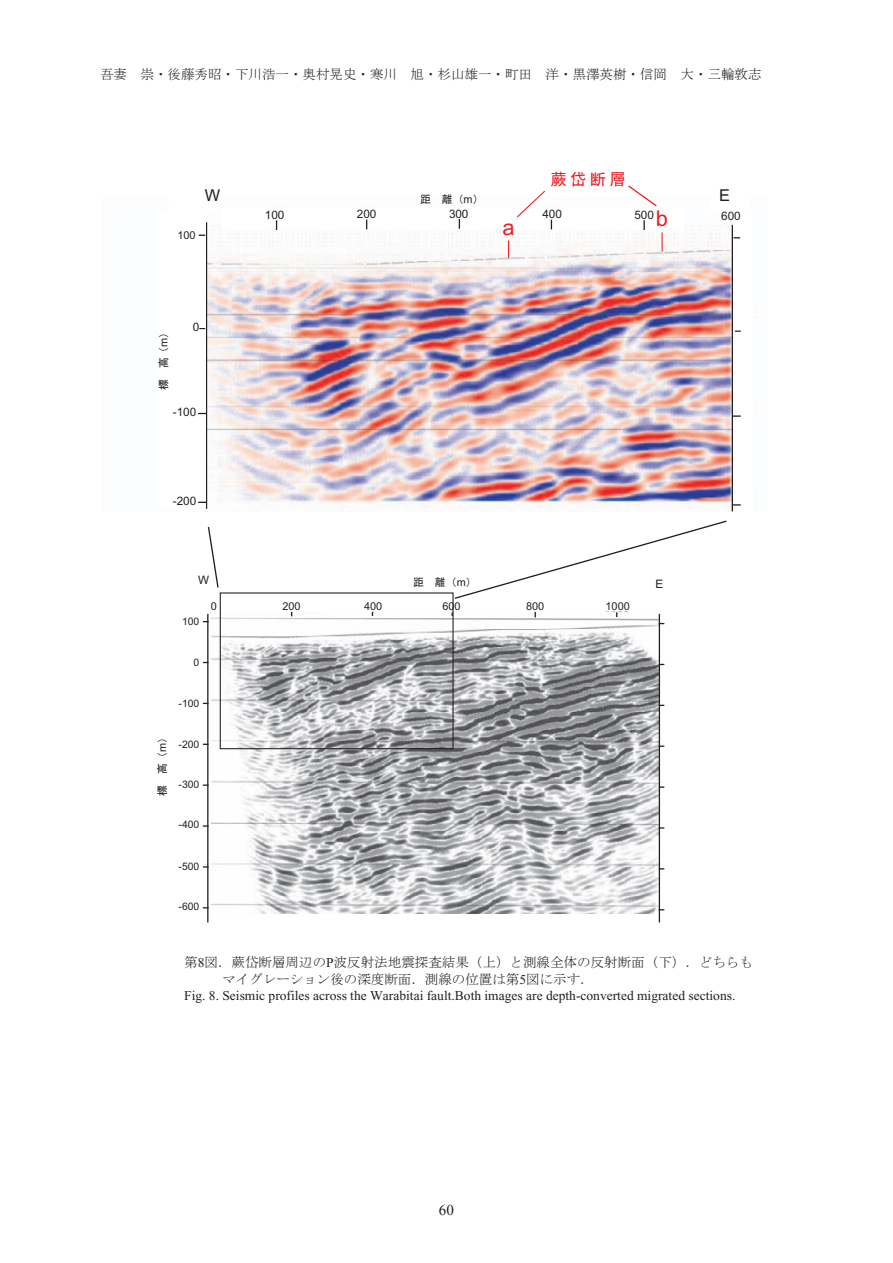
<style>
.page{position:relative;width:893px;height:1263px;background:#fff}
.page>*{position:absolute;margin:0;border:0;box-sizing:border-box;transform-origin:0 0}
.t1{font:21.75px "Arial";color:#ee1d23}
.t2{font:16.35px "MS Gothic";color:#ee1d23}
.t3{font:16.35px "Arial";color:#231f20}
.t4{font:15px "Times New Roman";color:#231f20}
.t5{font:13.5px "Times New Roman";color:#231f20}
.t6{font:13.5px/16.5px "MS Mincho";color:#231f20}
.t7{font:13.5px "MS Mincho";color:#231f20}
.t8{font:11.7px "Arial";color:#231f20}
.t9{font:10.95px "MS Gothic";color:#231f20}
.t10{font:10.95px "Arial";color:#231f20}
.t11{font:10.35px "Arial";color:#231f20}
.s1{font-family:"Arial"}
.s2{font-family:"Times New Roman"}
</style>
<div class="page">
<img style="left:205px;top:222px;width:552px;height:289px">
<div style="left:222px;top:208px;width:462px;height:21px;background:#fff"></div>
<hr style="left:206px;top:222px;width:1px;height:287px;background:#231f20">
<svg style="left:628px;top:185px;width:29px;height:22px"></svg>
<svg style="left:662px;top:232px;width:1px;height:19px"></svg>
<svg style="left:508px;top:241px;width:1px;height:17px"></svg>
<svg style="left:207px;top:527px;width:12px;height:61px"></svg>
<svg style="left:454px;top:520px;width:273px;height:79px"></svg>
<div style="left:157px;top:210px;width:49px;height:297px;background:#fff"></div>
<div style="left:732px;top:213px;width:21px;height:305px;background:#fff"></div>
<svg style="left:516px;top:190px;width:36px;height:39px"></svg>
<svg style="left:643px;top:220px;width:2px;height:10px"></svg>
<hr style="left:732px;top:225px;width:1px;height:286px;background:#231f20">
<svg style="left:733px;top:415px;width:8px;height:2px"></svg>
<svg style="left:733px;top:504px;width:8px;height:2px"></svg>
<img style="left:211px;top:612px;width:448px;height:301px">
<div style="left:220px;top:592px;width:234px;height:157px;border:1px solid #231f20"></div>
<svg style="left:203px;top:611px;width:11px;height:11px"></svg>
<hr style="left:207px;top:614px;width:1px;height:308px;background:#231f20">
<hr style="left:659px;top:614px;width:1px;height:308px;background:#231f20">
<p class="t7" style="left:100px;top:67px;width:663px">吾妻　崇・後藤秀昭・下川浩一・奥村晃史・寒川　旭・杉山雄一・町田　洋・黒澤英樹・信岡　大・三輪敦志</p>
<p class="t2" style="left:551px;top:171px;width:77px">蕨岱断層</p>
<p class="t10" style="left:177px;top:229px;width:20px">100</p>
<p class="t3" style="left:205px;top:186px;width:17px">W</p>
<p class="t3" style="left:719px;top:186px;width:12px">E</p>
<p class="t9" style="left:420px;top:194px;width:65px">距 離（<span class="s1">m</span>）</p>
<p class="t8" style="left:265px;top:208px;width:21px">100</p>
<p class="t8" style="left:357px;top:208px;width:21px">200</p>
<p class="t8" style="left:449px;top:207px;width:21px">300</p>
<p class="t8" style="left:542px;top:208px;width:21px">400</p>
<p class="t8" style="left:634px;top:208px;width:21px">500</p>
<p class="t8" style="left:721px;top:209px;width:21px">600</p>
<h1 class="t1" style="left:656px;top:206px;width:14px">b</h1>
<h1 class="t1" style="left:503px;top:215px;width:14px">a</h1>
<p class="t9" style="left:158px;top:390px;width:65px;rotate:-90deg">標 高（<span class="s1">m</span>）</p>
<p class="t8" style="left:193px;top:320px;width:8px">0</p>
<p class="t8" style="left:173px;top:405px;width:25px">-100</p>
<p class="t8" style="left:173px;top:494px;width:25px">-200</p>
<p class="t8" style="left:198px;top:574px;width:13px">W</p>
<p class="t9" style="left:413px;top:576px;width:65px">距 離（<span class="s1">m</span>）</p>
<p class="t8" style="left:655px;top:577px;width:9px">E</p>
<p class="t9" style="left:157px;top:796px;width:65px;rotate:-90deg">標 高（<span class="s1">m</span>）</p>
<p class="t11" style="left:182px;top:615px;width:19px">100</p>
<p class="t11" style="left:194px;top:656px;width:7px">0</p>
<p class="t11" style="left:179px;top:697px;width:22px">-100</p>
<p class="t11" style="left:179px;top:738px;width:22px">-200</p>
<p class="t11" style="left:179px;top:778px;width:22px">-300</p>
<p class="t11" style="left:179px;top:818px;width:22px">-400</p>
<p class="t11" style="left:179px;top:860px;width:22px">-500</p>
<p class="t11" style="left:179px;top:901px;width:22px">-600</p>
<p class="t10" style="left:211px;top:599px;width:8px">0</p>
<p class="t10" style="left:282px;top:599px;width:20px">200</p>
<p class="t10" style="left:364px;top:599px;width:20px">400</p>
<p class="t10" style="left:442px;top:599px;width:20px">600</p>
<p class="t10" style="left:526px;top:599px;width:20px">800</p>
<p class="t10" style="left:606px;top:599px;width:26px">1000</p>
<p class="t6" style="left:222px;top:954px;width:532px;text-indent:-38px">第<span class="s2">8</span>図．蕨岱断層周辺の<span class="s2">P</span>波反射法地震探査結果（上）と測線全体の反射断面（下）．どちらもマイグレーション後の深度断面．測線の位置は第<span class="s2">5</span>図に示す．</p>
<p class="t5" style="left:184px;top:988px;width:553px">Fig. 8. Seismic profiles across the Warabitai fault.Both images are depth-converted migrated sections.</p>
<p class="t4" style="left:439px;top:1200px;width:16px">60</p>
</div>
